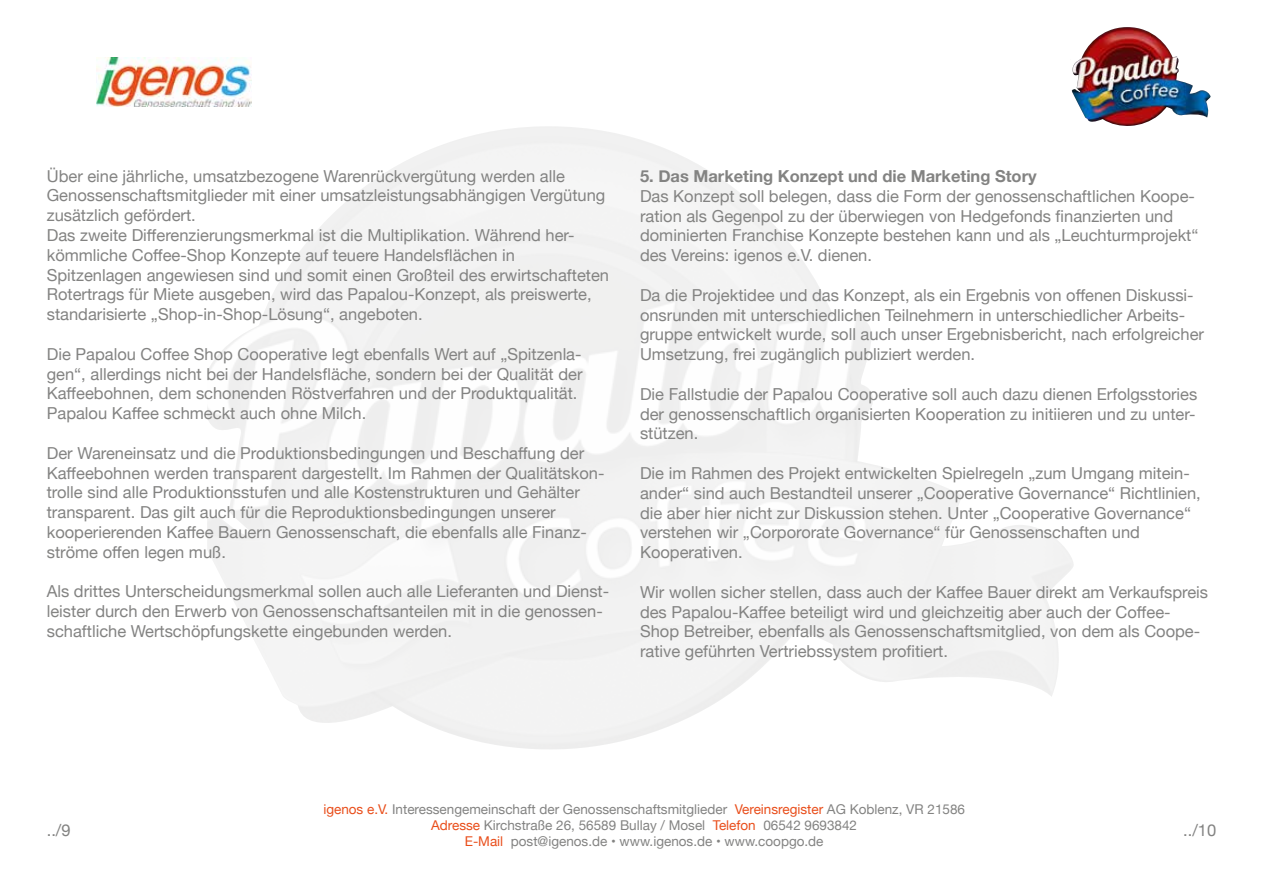
<style>
.page{position:relative;width:1263px;height:893px;background:#fff}
.page>*{position:absolute;margin:0;border:0;box-sizing:border-box;transform-origin:0 0}
.t1{font:16.5px/19.8px "Helvetica Neue";color:#838382}
.t2{font:700 16.5px "Helvetica Neue";color:#838382}
.t3{font:13.5px/16.2px "Helvetica Neue";color:#838382;text-align:center}
.s1{color:#e94e1b}
</style>
<div class="page">
<img style="left:1071px;top:27px;width:140px;height:99px">
<img style="left:96px;top:57px;width:156px;height:49px">
<p class="t1" style="left:47px;top:167px;width:564px">Über eine jährliche, umsatzbezogene Warenrückvergütung werden alle Genossenschaftsmitglieder mit einer umsatzleistungsabhängigen Vergütung zusätzlich gefördert.<br>Das zweite Differenzierungsmerkmal ist die Multiplikation. Während her&shy;kömmliche Coffee-Shop Konzepte auf teuere Handelsflächen in Spitzenlagen angewiesen sind und somit einen Großteil des erwirtschafteten Rotertrags für Miete ausgeben, wird das Papalou-Konzept, als preiswerte, standarisierte „Shop-in-Shop-Lösung“, angeboten.</p>
<p class="t1" style="left:47px;top:345px;width:537px">Die Papalou Coffee Shop Cooperative legt ebenfalls Wert auf „Spitzenla&shy;gen“, allerdings nicht bei der Handelsfläche, sondern bei der Qualität der Kaffeebohnen, dem schonenden Röstverfahren und der Produktqualität.<br>Papalou Kaffee schmeckt auch ohne Milch.</p>
<p class="t1" style="left:47px;top:444px;width:559px">Der Wareneinsatz und die Produktionsbedingungen und Beschaffung der Kaffeebohnen werden transparent dargestellt. Im Rahmen der Qualitätskon&shy;trolle sind alle Produktionsstufen und alle Kostenstrukturen und Gehälter transparent. Das gilt auch für die Reproduktionsbedingungen unserer kooperierenden Kaffee Bauern Genossenschaft, die ebenfalls alle Finanz&shy;ströme offen legen muß.</p>
<p class="t1" style="left:47px;top:583px;width:564px">Als drittes Unterscheidungsmerkmal sollen auch alle Lieferanten und Dienst&shy;leister durch den Erwerb von Genossenschaftsanteilen mit in die genossen&shy;schaftliche Wertschöpfungskette eingebunden werden.</p>
<p class="t2" style="left:640px;top:163px;width:398px">5. Das Marketing Konzept und die Marketing Story</p>
<p class="t1" style="left:640px;top:187px;width:560px">Das Konzept soll belegen, dass die Form der genossenschaftlichen Koope&shy;ration als Gegenpol zu der überwiegen von Hedgefonds finanzierten und dominierten Franchise Konzepte bestehen kann und als „Leuchturmprojekt“ des Vereins: igenos e.V. dienen.</p>
<p class="t1" style="left:640px;top:286px;width:565px">Da die Projektidee und das Konzept, als ein Ergebnis von offenen Diskussi&shy;onsrunden mit unterschiedlichen Teilnehmern in unterschiedlicher Arbeits&shy;gruppe entwickelt wurde, soll auch unser Ergebnisbericht, nach erfolgreicher Umsetzung, frei zugänglich publiziert werden.</p>
<p class="t1" style="left:640px;top:385px;width:559px;text-align:justify">Die Fallstudie der Papalou Cooperative soll auch dazu dienen Erfolgsstories der genossenschaftlich organisierten Kooperation zu initiieren und zu unter&shy;stützen.</p>
<p class="t1" style="left:640px;top:464px;width:562px">Die im Rahmen des Projekt entwickelten Spielregeln „zum Umgang mitein&shy;ander“ sind auch Bestandteil unserer „Cooperative Governance“ Richtlinien, die aber hier nicht zur Diskussion stehen. Unter „Cooperative Governance“ verstehen wir „Corpororate Governance“ für Genossenschaften und Kooperativen.</p>
<p class="t1" style="left:640px;top:583px;width:570px">Wir wollen sicher stellen, dass auch der Kaffee Bauer direkt am Verkaufspreis des  Papalou-Kaffee beteiligt wird und gleichzeitig aber auch der Coffee-Shop Betreiber, ebenfalls als Genossenschaftsmitglied, von dem als Coope&shy;rative geführten Vertriebssystem profitiert.</p>
<p class="t3" style="left:323px;top:802px;width:643px"><span class="s1">igenos e.V.</span> Interessengemeinschaft der Genossenschaftsmitglieder <span class="s1">Vereinsregister</span> AG Koblenz, VR 21586<br><span class="s1">Adresse</span> Kirchstraße 26, 56589 Bullay / Mosel <span class="s1">Telefon</span> 06542 9693842<br><span class="s1">E-Mail</span> post@igenos.de • www.igenos.de • www.coopgo.de</p>
<p class="t1" style="left:47px;top:822px;width:25px">../9</p>
<p class="t1" style="left:1183px;top:822px;width:35px">../10</p>
</div>
